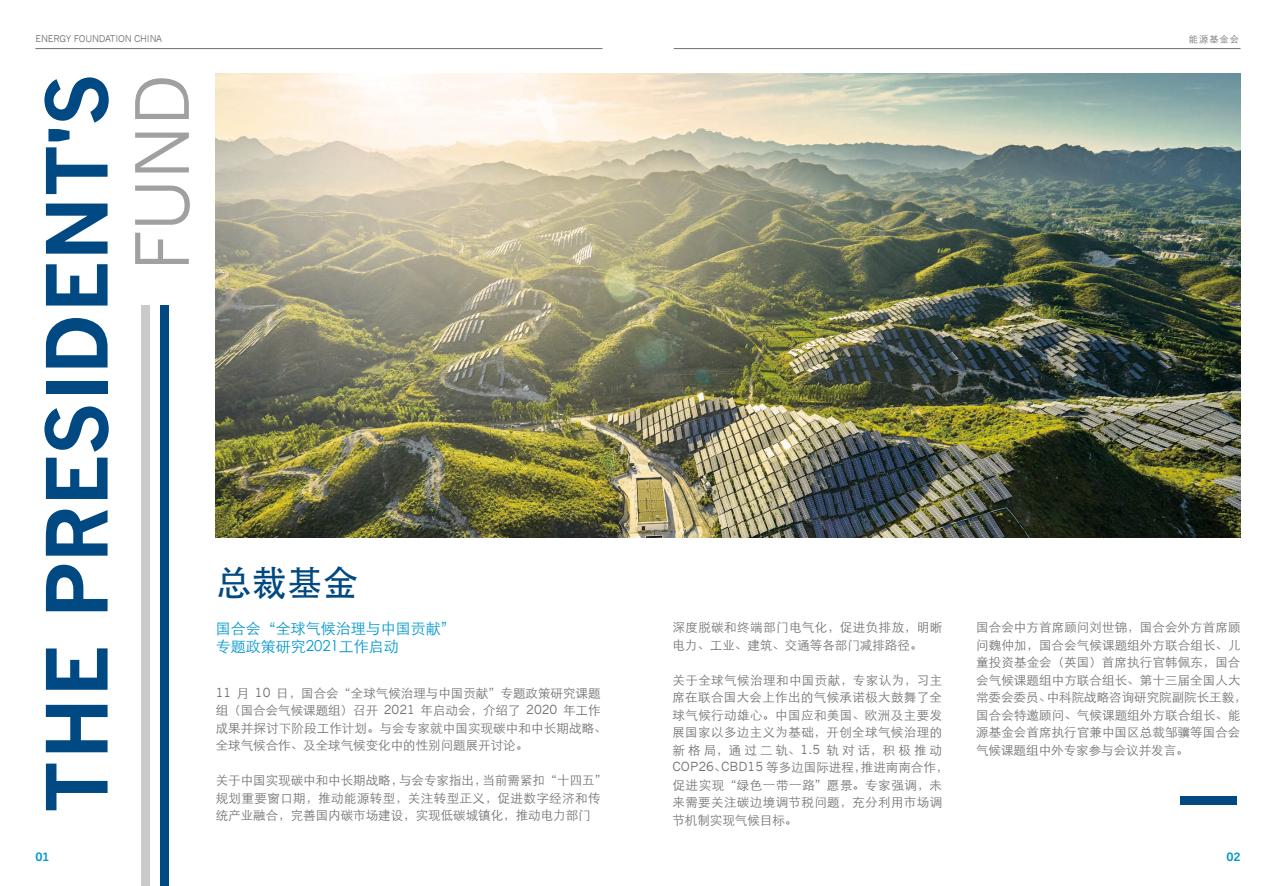
<style>
.page{position:relative;width:1276px;height:886px;background:#fff}
.page>*{position:absolute;margin:0;border:0;box-sizing:border-box;transform-origin:0 0}
.t1{font:700 82.5px "M News Gothic";color:#004982}
.t2{font:72.5px "News Gothic";color:#a0a0a1}
.t3{font:35.62px "ST Heiti";color:#004982}
.t4{font:15px/18px "ST Xihei";color:#0098ce}
.t5{font:12.5px/17.5px "ST Xihei";letter-spacing:.01em;color:#727272}
.t6{font:12.5px/17.5px "ST Xihei";letter-spacing:.03em;color:#727272}
.t7{font:12.5px/17.5px "ST Xihei";letter-spacing:.035em;color:#727272}
.t8{font:700 11.25px "M News Gothic";color:#0098ce}
.t9{font:9.25px "News Gothic";letter-spacing:-.025em;color:#727272}
.t10{font:9.25px "ST Xihei";letter-spacing:.1em;color:#727272}
.s1{font-family:"News Gothic"}
</style>
<div class="page">
<div style="left:160px;top:305px;width:8px;height:581px;background:#004982"></div>
<div style="left:142px;top:305px;width:8px;height:581px;background:#c9cacb"></div>
<div style="left:1179px;top:796px;width:57px;height:9px;background:#004982"></div>
<img style="left:216px;top:74px;width:1024px;height:463px">
<hr style="left:35px;top:48px;width:567px;height:1px;background:#727272">
<hr style="left:673px;top:48px;width:567px;height:1px;background:#727272">
<p class="t9" style="left:35px;top:33px;width:128px">ENERGY FOUNDATION CHINA</p>
<p class="t10" style="left:1189px;top:32px;width:52px">能源基金会</p>
<h1 class="t1" style="left:28px;top:813px;width:740px;rotate:-90deg">THE PRESIDENT'S</h1>
<h2 class="t2" style="left:119px;top:272px;width:199px;rotate:-90deg">FUND</h2>
<h3 class="t3" style="left:216px;top:564px;width:144px">总裁基金</h3>
<p class="t4" style="left:216px;top:619px;width:241px">国合会“全球气候治理与中国贡献”专题政策研究2021工作启动</p>
<p class="t5" style="left:216px;top:683px;width:392px"><span class="s1">11</span> 月 <span class="s1">10</span> 日，国合会 <span class="s1">“</span>全球气候治理与中国贡献<span class="s1">”</span> 专题政策研究课题组（国合会气候课题组）召开 <span class="s1">2021</span> 年启动会，介绍了 <span class="s1">2020</span> 年工作成果并探讨下阶段工作计划。与会专家就中国实现碳中和中长期战略、全球气候合作、及全球气候变化中的性别问题展开讨论。</p>
<p class="t5" style="left:216px;top:770px;width:386px;text-align:justify">关于中国实现碳中和中长期战略，与会专家指出，当前需紧扣 <span class="s1">“</span>十四五<span class="s1">”</span>规划重要窗口期，推动能源转型，关注转型正义，促进数字经济和传统产业融合，完善国内碳市场建设，实现低碳城镇化，推动电力部门</p>
<p class="t7" style="left:672px;top:618px;width:271px">深度脱碳和终端部门电气化，促进负排放，明晰电力、工业、建筑、交通等各部门减排路径。</p>
<p class="t6" style="left:672px;top:670px;width:277px">关于全球气候治理和中国贡献，专家认为，习主席在联合国大会上作出的气候承诺极大鼓舞了全球气候行动雄心。中国应和美国、欧洲及主要发展国家以多边主义为基础，开创全球气候治理的新格局，通过二轨、<span class="s1">1.5</span> 轨对话，积极推动<br><span class="s1">COP26</span>、<span class="s1">CBD15</span> 等多边国际进程，推进南南合作，促进实现 <span class="s1">“</span>绿色一带一路<span class="s1">”</span> 愿景。专家强调，未来需要关注碳边境调节税问题，充分利用市场调节机制实现气候目标。</p>
<p class="t5" style="left:976px;top:618px;width:272px">国合会中方首席顾问刘世锦，国合会外方首席顾问魏仲加，国合会气候课题组外方联合组长、儿童投资基金会（英国）首席执行官韩佩东，国合会气候课题组中方联合组长、第十三届全国人大常委会委员、中科院战略咨询研究院副院长王毅，国合会特邀顾问、气候课题组外方联合组长、能源基金会首席执行官兼中国区总裁邹骥等国合会气候课题组中外专家参与会议并发言。</p>
<p class="t8" style="left:35px;top:850px;width:15px">01</p>
<p class="t8" style="left:1226px;top:850px;width:15px">02</p>
</div>
